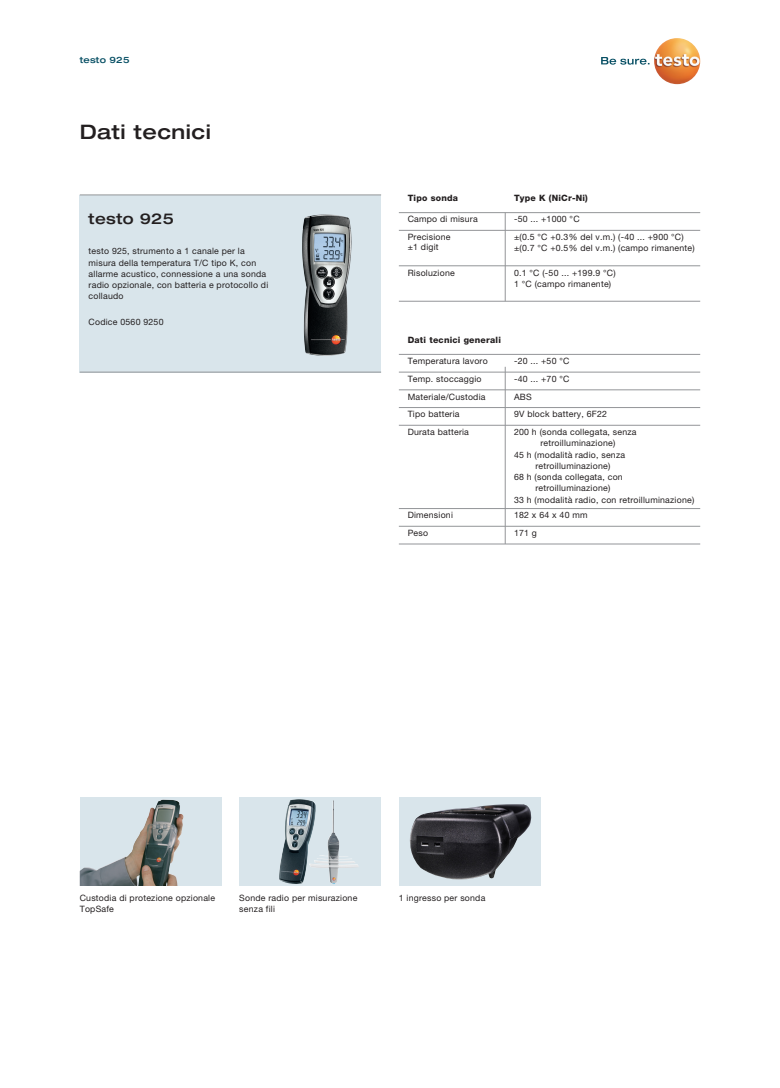
<style>
.page{position:relative;width:780px;height:1088px;background:#fff}
.page>*{position:absolute;margin:0;border:0;box-sizing:border-box;transform-origin:0 0}
.t1{font:500 expanded 20px "Helvetica Neue LTW1 G";letter-spacing:.025em;color:#231f20}
.t2{font:500 expanded 15px "Helvetica Neue LTW1 G";letter-spacing:.025em;color:#231f20}
.t3{font:8.75px/11.2px "Helvetica Neue LTW1 G";letter-spacing:.025em;color:#231f20}
.t4{font:800 8.75px "Helvetica Neue LTW1 G";letter-spacing:.025em;color:#231f20}
.t5{font:500 expanded 8.75px "Helvetica Neue LTW1 G";letter-spacing:.025em;color:#074f64}
</style>
<div class="page">
<div style="left:80px;top:195px;width:301px;height:177px;background:#d9e5eb"></div>
<hr style="left:80px;top:195px;width:301px;height:1px;background:#939598">
<hr style="left:80px;top:372px;width:301px;height:1px;background:#939598">
<img style="left:302px;top:214px;width:49px;height:142px">
<div style="left:80px;top:797px;width:141px;height:89px;background:#d9e5eb"></div>
<img style="left:80px;top:800px;width:104px;height:86px">
<div style="left:239px;top:797px;width:142px;height:89px;background:#d9e5eb"></div>
<img style="left:279px;top:799px;width:80px;height:85px">
<div style="left:399px;top:797px;width:141px;height:89px;background:#d9e5eb"></div>
<img style="left:409px;top:804px;width:123px;height:76px">
<svg style="left:601px;top:57px;width:48px;height:8px"></svg>
<img style="left:654px;top:38px;width:46px;height:46px;border-radius:23px">
<hr style="left:399px;top:354px;width:301px;height:1px;background:#939598">
<hr style="left:399px;top:372px;width:301px;height:1px;background:#939598">
<hr style="left:399px;top:389px;width:301px;height:1px;background:#939598">
<hr style="left:399px;top:407px;width:301px;height:1px;background:#939598">
<hr style="left:399px;top:425px;width:301px;height:1px;background:#939598">
<hr style="left:399px;top:508px;width:301px;height:1px;background:#939598">
<hr style="left:399px;top:526px;width:301px;height:1px;background:#939598">
<hr style="left:399px;top:544px;width:301px;height:1px;background:#939598">
<hr style="left:505px;top:367px;width:1px;height:177px;background:#939598">
<hr style="left:399px;top:212px;width:301px;height:1px;background:#939598">
<hr style="left:505px;top:213px;width:1px;height:88px;background:#939598">
<hr style="left:399px;top:230px;width:301px;height:1px;background:#939598">
<hr style="left:399px;top:265px;width:301px;height:1px;background:#939598">
<hr style="left:399px;top:301px;width:301px;height:1px;background:#939598">
<p class="t5" style="left:80px;top:55px;width:51px">testo 925</p>
<h1 class="t1" style="left:80px;top:119px;width:132px">Dati tecnici</h1>
<h2 class="t2" style="left:89px;top:209px;width:87px">testo 925</h2>
<p class="t3" style="left:89px;top:245px;width:181px">testo 925, strumento a 1 canale per la misura della temperatura T/C tipo K, con allarme acustico, connessione a una sonda radio opzionale, con batteria e protocollo di collaudo</p>
<p class="t3" style="left:89px;top:316px;width:76px">Codice 0560 9250</p>
<p class="t4" style="left:407px;top:193px;width:52px">Tipo sonda</p>
<p class="t4" style="left:514px;top:193px;width:75px">Type K (NiCr-Ni)</p>
<p class="t3" style="left:407px;top:210px;width:72px;line-height:17.8px">Campo di misura<br>Precisione</p>
<p class="t3" style="left:407px;top:241px;width:32px">±1 digit</p>
<p class="t3" style="left:407px;top:267px;width:49px">Risoluzione</p>
<p class="t3" style="left:514px;top:210px;width:171px;line-height:17.8px">-50 ... +1000 °C<br>±(0.5 °C +0.3% del v.m.) (-40 ... +900 °C)</p>
<p class="t3" style="left:514px;top:243px;width:182px">±(0.7 °C +0.5% del v.m.) (campo rimanente)</p>
<p class="t3" style="left:514px;top:267px;width:103px">0.1 °C (-50 ... +199.9 °C)<br>1 °C (campo rimanente)</p>
<p class="t4" style="left:407px;top:335px;width:95px">Dati tecnici generali</p>
<p class="t3" style="left:407px;top:355px;width:82px">Temperatura lavoro</p>
<p class="t3" style="left:514px;top:355px;width:57px">-20 ... +50 °C</p>
<p class="t3" style="left:407px;top:373px;width:75px">Temp. stoccaggio</p>
<p class="t3" style="left:514px;top:373px;width:57px">-40 ... +70 °C</p>
<p class="t3" style="left:407px;top:391px;width:79px">Materiale/Custodia</p>
<p class="t3" style="left:514px;top:391px;width:19px">ABS</p>
<p class="t3" style="left:407px;top:408px;width:53px">Tipo batteria</p>
<p class="t3" style="left:514px;top:408px;width:94px">9V block battery, 6F22</p>
<p class="t3" style="left:407px;top:426px;width:63px">Durata batteria</p>
<p class="t3" style="left:514px;top:426px;width:124px">200 h (sonda collegata, senza</p>
<p class="t3" style="left:540px;top:437px;width:76px">retroilluminazione)</p>
<p class="t3" style="left:514px;top:449px;width:113px">45 h (modalità radio, senza</p>
<p class="t3" style="left:535px;top:460px;width:76px">retroilluminazione)</p>
<p class="t3" style="left:514px;top:471px;width:110px">68 h (sonda collegata, con</p>
<p class="t3" style="left:535px;top:482px;width:76px">retroilluminazione)</p>
<p class="t3" style="left:514px;top:494px;width:182px">33 h (modalità radio, con retroilluminazione)</p>
<p class="t3" style="left:407px;top:509px;width:47px">Dimensioni</p>
<p class="t3" style="left:514px;top:509px;width:75px">182 x 64 x 40 mm</p>
<p class="t3" style="left:407px;top:527px;width:22px">Peso</p>
<p class="t3" style="left:514px;top:527px;width:24px">171 g</p>
<p class="t3" style="left:80px;top:892px;width:137px">Custodia di protezione opzionale<br>TopSafe</p>
<p class="t3" style="left:239px;top:892px;width:119px">Sonde radio per misurazione senza fili</p>
<p class="t3" style="left:399px;top:892px;width:88px">1 ingresso per sonda</p>
</div>
